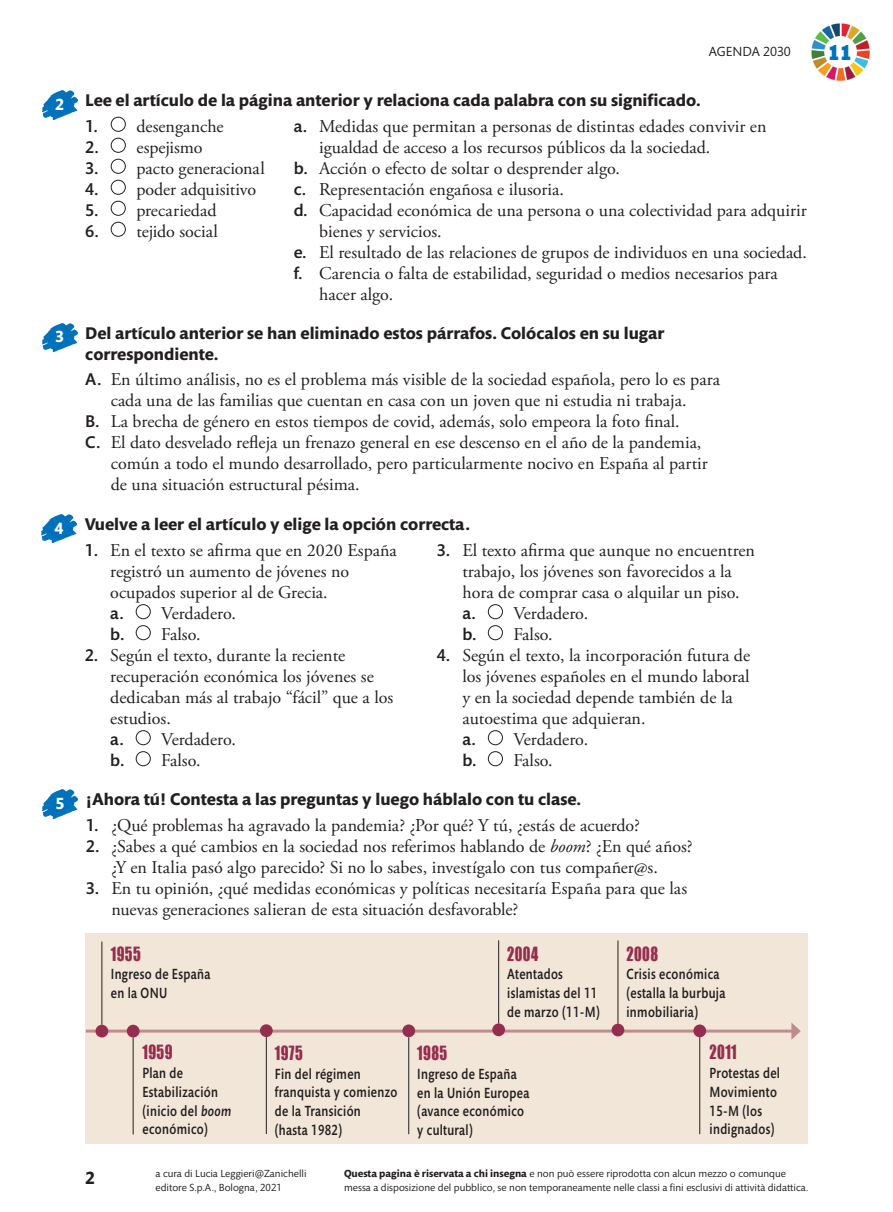
<style>
.page{position:relative;width:893px;height:1212px;background:#fff}
.page>*{position:absolute;margin:0;border:0;box-sizing:border-box;transform-origin:0 0}
.t1{font:800 21.75px "Rockwell";color:#0072bc;scale:.95 1}
.t2{font:18px/21px "Adobe Garamond Pro";color:#231f20}
.t3{font:18px "Impact";letter-spacing:.03em;color:#942d4e;scale:.8 1}
.t4{font:700 18px "Mundo Sans Pro";color:#231f20}
.consegna{font:700 17.25px/21px "Mundo Sans Pro";color:#231f20}
.numeri_esercizi{font:700 16.5px "Mundo Sans Pro";color:#fff}
.t5{font:500 15px/18.8px "Mundo Sans Pro";letter-spacing:.03em;color:#231f20;scale:.8 1}
.t6{font:13.5px "Mundo Sans Pro";color:#231f20}
.t7{font:10.5px/13.5px "Mundo Sans Pro";color:#231f20}
.s1{font-family:"Mundo Sans Pro";font-weight:500;font-size:17.25px}
.s2{font-style:italic}
.s3{font-weight:700}
</style>
<div class="page">
<img style="left:811px;top:23px;width:59px;height:58px">
<div style="left:111px;top:117px;width:15px;height:15px;border:1px solid #231f20;border-radius:50%"></div>
<div style="left:111px;top:138px;width:15px;height:15px;border:1px solid #231f20;border-radius:50%"></div>
<div style="left:111px;top:159px;width:15px;height:15px;border:1px solid #231f20;border-radius:50%"></div>
<div style="left:111px;top:180px;width:15px;height:15px;border:1px solid #231f20;border-radius:50%"></div>
<div style="left:111px;top:201px;width:15px;height:15px;border:1px solid #231f20;border-radius:50%"></div>
<div style="left:111px;top:222px;width:15px;height:15px;border:1px solid #231f20;border-radius:50%"></div>
<img style="left:42px;top:91px;width:35px;height:28px">
<img style="left:42px;top:323px;width:35px;height:28px">
<img style="left:42px;top:514px;width:35px;height:29px">
<div style="left:136px;top:604px;width:15px;height:15px;border:1px solid #231f20;border-radius:50%"></div>
<div style="left:136px;top:625px;width:15px;height:15px;border:1px solid #231f20;border-radius:50%"></div>
<div style="left:136px;top:730px;width:15px;height:15px;border:1px solid #231f20;border-radius:50%"></div>
<div style="left:136px;top:751px;width:15px;height:15px;border:1px solid #231f20;border-radius:50%"></div>
<div style="left:488px;top:604px;width:15px;height:15px;border:1px solid #231f20;border-radius:50%"></div>
<div style="left:488px;top:625px;width:15px;height:15px;border:1px solid #231f20;border-radius:50%"></div>
<div style="left:488px;top:730px;width:15px;height:15px;border:1px solid #231f20;border-radius:50%"></div>
<div style="left:488px;top:751px;width:15px;height:15px;border:1px solid #231f20;border-radius:50%"></div>
<img style="left:43px;top:790px;width:35px;height:28px">
<div style="left:85px;top:933px;width:723px;height:211px;background:#f2e6d8"></div>
<hr style="left:86px;top:1029px;width:708px;height:3px;background:#c08b8f">
<svg style="left:791px;top:1022px;width:10px;height:18px"></svg>
<div style="left:96px;top:1025px;width:12px;height:12px;background:#942d4e;border-radius:50%"></div>
<hr style="left:102px;top:941px;width:1px;height:84px;background:#231f20">
<div style="left:127px;top:1025px;width:13px;height:12px;background:#942d4e;border-radius:50%"></div>
<hr style="left:133px;top:1037px;width:1px;height:97px;background:#231f20">
<div style="left:260px;top:1024px;width:13px;height:13px;background:#942d4e;border-radius:50%"></div>
<hr style="left:266px;top:1037px;width:1px;height:97px;background:#231f20">
<div style="left:693px;top:1024px;width:13px;height:13px;background:#942d4e;border-radius:50%"></div>
<hr style="left:699px;top:1037px;width:1px;height:97px;background:#231f20">
<div style="left:492px;top:1023px;width:13px;height:13px;background:#942d4e;border-radius:50%"></div>
<hr style="left:498px;top:940px;width:1px;height:83px;background:#231f20">
<div style="left:612px;top:1024px;width:12px;height:12px;background:#942d4e;border-radius:50%"></div>
<hr style="left:618px;top:940px;width:1px;height:84px;background:#231f20">
<div style="left:402px;top:1024px;width:13px;height:13px;background:#942d4e;border-radius:50%"></div>
<hr style="left:408px;top:1037px;width:1px;height:97px;background:#231f20">
<p class="numeri_esercizi" style="left:55px;top:95px;width:11px">2</p>
<p class="numeri_esercizi" style="left:55px;top:327px;width:11px">3</p>
<p class="t6" style="left:709px;top:44px;width:84px">AGENDA 2030</p>
<p class="t1" style="left:827px;top:40px;width:29px">11</p>
<p class="consegna" style="left:85px;top:90px;width:617px">Lee el artículo de la página anterior y relaciona cada palabra con su significado.</p>
<p class="t2" style="left:85px;top:116px;width:140px"><span class="s1">1.</span> desenganche</p>
<p class="t2" style="left:85px;top:137px;width:119px"><span class="s1">2.</span> espejismo</p>
<p class="t2" style="left:85px;top:158px;width:181px"><span class="s1">3.</span> pacto generacional</p>
<p class="t2" style="left:85px;top:179px;width:172px"><span class="s1">4.</span> poder adquisitivo</p>
<p class="t2" style="left:85px;top:200px;width:133px"><span class="s1">5.</span> precariedad</p>
<p class="t2" style="left:85px;top:221px;width:134px"><span class="s1">6.</span> tejido social</p>
<p class="t2" style="left:319px;top:116px;width:449px;text-indent:-26px"><span class="s1">a.</span> Medidas que permitan a personas de distintas edades convivir en igualdad de acceso a los recursos públicos da la sociedad.</p>
<p class="t2" style="left:294px;top:158px;width:328px"><span class="s1">b.</span> Acción o efecto de soltar o desprender algo.</p>
<p class="t2" style="left:294px;top:179px;width:272px"><span class="s1">c.</span> Representación engañosa e ilusoria.</p>
<p class="t2" style="left:319px;top:200px;width:489px;text-indent:-26px"><span class="s1">d.</span> Capacidad económica de una persona o una colectividad para adquirir bienes y servicios.</p>
<p class="t2" style="left:294px;top:242px;width:515px"><span class="s1">e.</span> El resultado de las relaciones de grupos de individuos en una sociedad.</p>
<p class="t2" style="left:319px;top:263px;width:460px;text-indent:-26px"><span class="s1">f.</span> Carencia o falta de estabilidad, seguridad o medios necesarios para hacer algo.</p>
<p class="consegna" style="left:85px;top:322px;width:581px">Del artículo anterior se han eliminado estos párrafos. Colócalos en su lugar correspondiente.</p>
<p class="t2" style="left:85px;top:369px;width:636px;text-align:center"><span class="s1">A.</span> En último análisis, no es el problema más visible de la sociedad española, pero lo es para cada una de las familias que cuentan en casa con un joven que ni estudia ni trabaja.</p>
<p class="t2" style="left:85px;top:411px;width:596px"><span class="s1">B.</span> La brecha de género en estos tiempos de covid, además, solo empeora la foto final.</p>
<p class="t2" style="left:111px;top:432px;width:598px;text-indent:-26px"><span class="s1">C.</span> El dato desvelado refleja un frenazo general en ese descenso en el año de la pandemia, común a todo el mundo desarrollado, pero particularmente nocivo en España al partir de una situación estructural pésima.</p>
<p class="numeri_esercizi" style="left:54px;top:519px;width:11px">4</p>
<p class="consegna" style="left:85px;top:514px;width:387px">Vuelve a leer el artículo y elige la opción correcta.</p>
<p class="t2" style="left:110px;top:540px;width:288px;text-indent:-26px"><span class="s1">1.</span> En el texto se afirma que en 2020 España registró un aumento de jóvenes no ocupados superior al de Grecia.</p>
<p class="t2" style="left:110px;top:603px;width:127px"><span class="s1">a.</span> Verdadero.</p>
<p class="t2" style="left:110px;top:624px;width:92px"><span class="s1">b.</span> Falso.</p>
<p class="t2" style="left:110px;top:645px;width:285px;text-indent:-26px"><span class="s1">2.</span> Según el texto, durante la reciente recuperación económica los jóvenes se dedicaban más al trabajo “fácil” que a los estudios.</p>
<p class="t2" style="left:110px;top:729px;width:127px"><span class="s1">a.</span> Verdadero.</p>
<p class="t2" style="left:110px;top:750px;width:92px"><span class="s1">b.</span> Falso.</p>
<p class="t2" style="left:437px;top:540px;width:320px;text-align:center"><span class="s1">3.</span> El texto afirma que aunque no encuentren trabajo, los jóvenes son favorecidos a la<br>hora de comprar casa o alquilar un piso.</p>
<p class="t2" style="left:462px;top:603px;width:127px"><span class="s1">a.</span> Verdadero.</p>
<p class="t2" style="left:462px;top:624px;width:92px"><span class="s1">b.</span> Falso.</p>
<p class="t2" style="left:462px;top:645px;width:289px;text-indent:-26px"><span class="s1">4.</span> Según el texto, la incorporación futura de los jóvenes españoles en el mundo laboral y en la sociedad depende también de la autoestima que adquieran.</p>
<p class="t2" style="left:462px;top:729px;width:127px"><span class="s1">a.</span> Verdadero.</p>
<p class="t2" style="left:462px;top:750px;width:92px"><span class="s1">b.</span> Falso.</p>
<p class="consegna" style="left:86px;top:789px;width:497px">¡Ahora tú! Contesta a las preguntas y luego háblalo con tu clase.</p>
<p class="t2" style="left:86px;top:815px;width:556px"><span class="s1">1.</span> ¿Qué problemas ha agravado la pandemia? ¿Por qué? Y tú, ¿estás de acuerdo?</p>
<p class="t2" style="left:86px;top:836px;width:608px;text-align:center"><span class="s1">2.</span> ¿Sabes a qué cambios en la sociedad nos referimos hablando de <span class="s2">boom</span>? ¿En qué años? ¿Y en Italia pasó algo parecido? Si no lo sabes, investígalo con tus compañer@s.</p>
<p class="t2" style="left:111px;top:878px;width:577px;text-indent:-26px"><span class="s1">3.</span> En tu opinión, ¿qué medidas económicas y políticas necesitaría España para que las nuevas generaciones salieran de esta situación desfavorable?</p>
<p class="numeri_esercizi" style="left:56px;top:794px;width:11px">5</p>
<p class="t3" style="left:111px;top:939px;width:39px">1955</p>
<p class="t5" style="left:111px;top:965px;width:126px">Ingreso de España en la ONU</p>
<p class="t3" style="left:142px;top:1038px;width:39px">1959</p>
<p class="t5" style="left:142px;top:1064px;width:113px">Plan de<br>Estabilización (inicio del <span class="s2">boom </span>económico)</p>
<p class="t3" style="left:275px;top:1039px;width:36px">1975</p>
<p class="t5" style="left:275px;top:1064px;width:155px">Fin del régimen franquista y comienzo de la Transición (hasta 1982)</p>
<p class="t3" style="left:507px;top:939px;width:40px">2004</p>
<p class="t5" style="left:507px;top:965px;width:117px">Atentados islamistas del 11 de marzo (11-M)</p>
<p class="t3" style="left:417px;top:1039px;width:39px">1985</p>
<p class="t5" style="left:417px;top:1064px;width:142px">Ingreso de España en la Unión Europea (avance económico y cultural)</p>
<p class="t3" style="left:626px;top:939px;width:41px">2008</p>
<p class="t5" style="left:626px;top:965px;width:125px">Crisis económica (estalla la burbuja inmobiliaria)</p>
<p class="t3" style="left:709px;top:1038px;width:36px">2011</p>
<p class="t5" style="left:709px;top:1064px;width:90px">Protestas del<br>Movimiento<br>15-M (los indignados)</p>
<p class="t4" style="left:85px;top:1167px;width:11px">2</p>
<p class="t7" style="left:156px;top:1167px;width:152px">a cura di Lucia Leggieri@Zanichelli editore S.p.A., Bologna, 2021</p>
<p class="t7" style="left:344px;top:1167px;width:466px"><span class="s3">Questa pagina è riservata a chi insegna</span> e non può essere riprodotta con alcun mezzo o comunque messa a disposizione del pubblico, se non temporaneamente nelle classi a fini esclusivi di attività didattica.</p>
</div>
